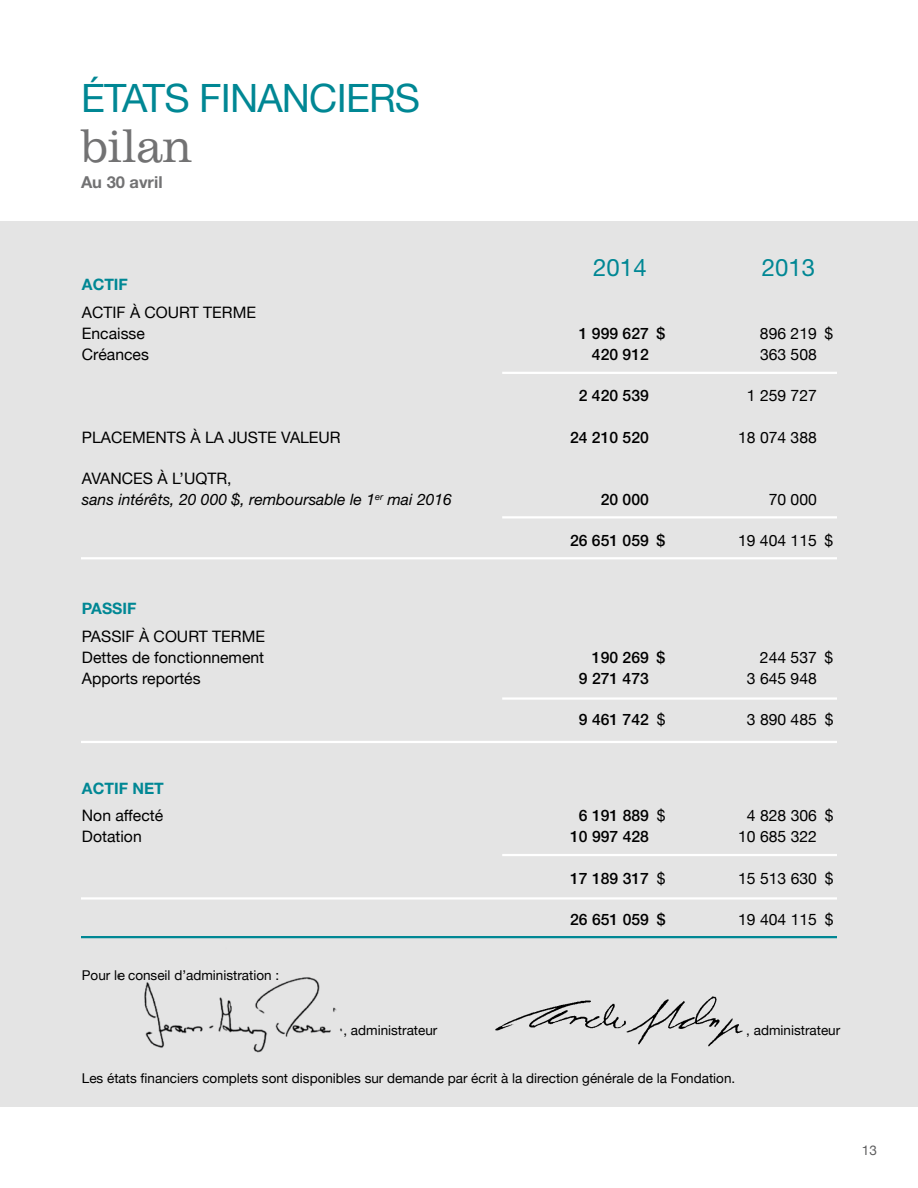
<style>
.page{position:relative;width:918px;height:1188px;background:#fff}
.page>*{position:absolute;margin:0;border:0;box-sizing:border-box;transform-origin:0 0}
.t1{font:45px "Impressum";letter-spacing:-.02em;color:#727273}
.t2{font:39px "Helvetica Neue";color:#008794}
.t3{font:24px "Helvetica Neue";color:#008794}
.t4{font:700 16.5px "Helvetica Neue";color:#727273}
.t5{font:15.75px/21px "Helvetica Neue";color:#000}
.t6{font:500 15.75px "Helvetica Neue";color:#000}
.t7{font:italic 15.75px/21px "Helvetica Neue";color:#000}
.t8{font:700 15.75px "Helvetica Neue";color:#008794}
.t9{font:13.5px "Helvetica Neue";color:#000}
.t10{font:13.5px "Helvetica Neue";color:#5e5e5f}
.s1{font-style:normal}
.s2{font-weight:400}
</style>
<div class="page">
<div style="left:0;top:221px;width:918px;height:885px;background:#e4e4e4"></div>
<hr style="left:502px;top:372px;width:335px;height:2px;background:#fff">
<hr style="left:502px;top:516px;width:335px;height:2px;background:#fff">
<hr style="left:502px;top:697px;width:335px;height:3px;background:#fff">
<hr style="left:502px;top:854px;width:335px;height:2px;background:#fff">
<hr style="left:81px;top:741px;width:756px;height:2px;background:#fff">
<hr style="left:81px;top:897px;width:756px;height:3px;background:#fff">
<hr style="left:81px;top:936px;width:756px;height:2px;background:#008794">
<hr style="left:81px;top:557px;width:756px;height:2px;background:#fff">
<img style="left:144px;top:977px;width:199px;height:76px">
<img style="left:495px;top:996px;width:248px;height:51px">
<h2 class="t2" style="left:81px;top:70px;width:22px">états</h2>
<h2 class="t2" style="left:199px;top:70px;width:23px">financiers</h2>
<h1 class="t1" style="left:81px;top:118px;width:113px">bilan</h1>
<p class="t4" style="left:81px;top:172px;width:83px">Au 30 avril</p>
<p class="t8" style="left:82px;top:275px;width:10px">ACTI</p>
<p class="t8" style="left:119px;top:275px;width:11px">F</p>
<p class="t5" style="left:82px;top:303px;width:176px">ACTIF À COURT TERME<br>Encaisse</p>
<h3 class="t3" style="left:593px;top:253px;width:55px">2014</h3>
<h3 class="t3" style="left:762px;top:253px;width:55px">2013</h3>
<p class="t6" style="left:579px;top:324px;width:88px">1 999 627 $</p>
<p class="t5" style="left:760px;top:324px;width:75px">896 219 $</p>
<p class="t5" style="left:82px;top:345px;width:69px">Créances</p>
<p class="t6" style="left:592px;top:345px;width:58px">420 912</p>
<p class="t5" style="left:760px;top:345px;width:58px">363 508</p>
<p class="t6" style="left:579px;top:386px;width:72px">2 420 539</p>
<p class="t5" style="left:747px;top:386px;width:72px">1 259 727</p>
<p class="t5" style="left:82px;top:427px;width:260px">PLACEMENTS À LA JUSTE VALEUR</p>
<p class="t6" style="left:570px;top:428px;width:80px">24 210 520</p>
<p class="t5" style="left:738px;top:427px;width:80px">18 074 388</p>
<p class="t7" style="left:82px;top:468px;width:372px"><span class="s1">AVANCES À L’UQTR,<br></span>sans intérêts, 20 000 $, remboursable le 1<sup>er</sup> mai 2016</p>
<p class="t6" style="left:601px;top:490px;width:50px">20 000</p>
<p class="t5" style="left:769px;top:490px;width:50px">70 000</p>
<p class="t6" style="left:570px;top:531px;width:97px">26 651 059 $</p>
<p class="t5" style="left:738px;top:531px;width:97px">19 404 115 $</p>
<p class="t8" style="left:82px;top:599px;width:10px">PASSI</p>
<p class="t8" style="left:127px;top:599px;width:11px">F</p>
<p class="t5" style="left:82px;top:627px;width:185px">PASSIF À COURT TERME<br>Dettes de fonctionnement</p>
<p class="t6" style="left:592px;top:648px;width:75px">190 269 $</p>
<p class="t5" style="left:760px;top:648px;width:75px">244 537 $</p>
<p class="t5" style="left:82px;top:669px;width:120px">Apports reportés</p>
<p class="t6" style="left:579px;top:669px;width:72px">9 271 473</p>
<p class="t5" style="left:747px;top:669px;width:72px">3 645 948</p>
<p class="t6" style="left:579px;top:710px;width:88px">9 461 742 <span class="s2">$</span></p>
<p class="t5" style="left:747px;top:710px;width:88px">3 890 485 $</p>
<p class="t8" style="left:82px;top:778px;width:10px">ACTI</p>
<p class="t8" style="left:119px;top:778px;width:46px">F NET</p>
<p class="t5" style="left:82px;top:806px;width:83px">Non affecté</p>
<p class="t6" style="left:579px;top:806px;width:88px">6 191 889 <span class="s2">$</span></p>
<p class="t5" style="left:747px;top:806px;width:88px">4 828 306 $</p>
<p class="t5" style="left:82px;top:827px;width:61px">Dotation</p>
<p class="t6" style="left:570px;top:827px;width:80px">10 997 428</p>
<p class="t5" style="left:738px;top:827px;width:80px">10 685 322</p>
<p class="t6" style="left:570px;top:869px;width:97px">17 189 317 <span class="s2">$</span></p>
<p class="t5" style="left:738px;top:868px;width:97px">15 513 630 $</p>
<p class="t6" style="left:570px;top:910px;width:97px">26 651 059 $</p>
<p class="t5" style="left:738px;top:910px;width:97px">19 404 115 $</p>
<p class="t9" style="left:82px;top:965px;width:199px">Pour le conseil d’administration :</p>
<p class="t9" style="left:343px;top:1020px;width:96px">, administrateur</p>
<p class="t9" style="left:746px;top:1020px;width:96px">, administrateur</p>
<p class="t9" style="left:82px;top:1068px;width:655px">Les états financiers complets sont disponibles sur demande par écrit à la direction générale de la Fondation.</p>
<p class="t10" style="left:862px;top:1140px;width:17px">13</p>
</div>
